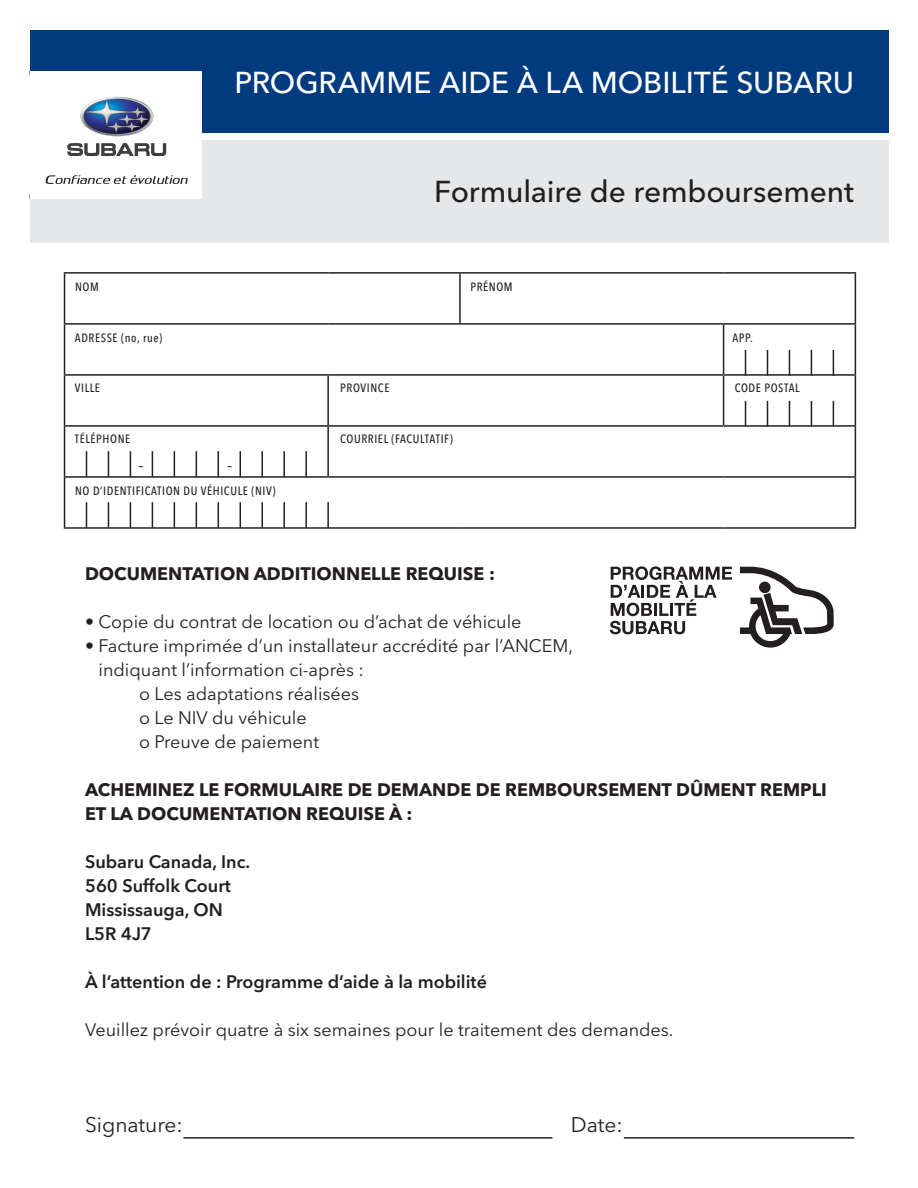
<style>
.page{position:relative;width:918px;height:1188px;background:#fff}
.page>*{position:absolute;margin:0;border:0;box-sizing:border-box;transform-origin:0 0}
.t1{font:500 30px "Avenir Next LT Pro";color:#fff}
.t2{font:500 30px "Avenir Next LT Pro";letter-spacing:-.005em;color:#231f20}
.t3{font:21px "Avenir Next LT Pro";color:#231f20}
.t4{font:18px "Avenir Next LT Pro";color:#231f20}
.t5{font:700 18px/24px "Avenir Next LT Pro";color:#231f20}
.t6{font:600 18px/24px "Avenir Next LT Pro";color:#231f20}
.t7{font:500 condensed 12px "Avenir Next LT Pro";letter-spacing:.05em;color:#231f20}
</style>
<div class="page">
<div style="left:30px;top:140px;width:858px;height:103px;background:#e6e7e9"></div>
<div style="left:30px;top:30px;width:858px;height:103px;background:#013b7f"></div>
<hr style="left:64px;top:272px;width:264px;height:2px;background:#231f20">
<hr style="left:64px;top:274px;width:1px;height:49px;background:#231f20">
<hr style="left:328px;top:272px;width:132px;height:2px;background:#231f20">
<hr style="left:460px;top:272px;width:264px;height:2px;background:#231f20">
<hr style="left:459px;top:274px;width:2px;height:49px;background:#231f20">
<hr style="left:724px;top:272px;width:132px;height:2px;background:#231f20">
<hr style="left:855px;top:274px;width:1px;height:49px;background:#231f20">
<hr style="left:64px;top:323px;width:264px;height:2px;background:#231f20">
<hr style="left:64px;top:325px;width:1px;height:49px;background:#231f20">
<hr style="left:328px;top:323px;width:132px;height:2px;background:#231f20">
<hr style="left:460px;top:323px;width:264px;height:2px;background:#231f20">
<hr style="left:724px;top:323px;width:132px;height:2px;background:#231f20">
<hr style="left:723px;top:325px;width:1px;height:49px;background:#231f20">
<hr style="left:855px;top:325px;width:1px;height:49px;background:#231f20">
<hr style="left:64px;top:374px;width:264px;height:2px;background:#231f20">
<hr style="left:64px;top:376px;width:1px;height:49px;background:#231f20">
<hr style="left:328px;top:374px;width:132px;height:2px;background:#231f20">
<hr style="left:327px;top:376px;width:2px;height:49px;background:#231f20">
<hr style="left:460px;top:374px;width:264px;height:2px;background:#231f20">
<hr style="left:724px;top:374px;width:132px;height:2px;background:#231f20">
<hr style="left:723px;top:376px;width:1px;height:49px;background:#231f20">
<hr style="left:855px;top:376px;width:1px;height:49px;background:#231f20">
<hr style="left:64px;top:425px;width:264px;height:2px;background:#231f20">
<hr style="left:64px;top:427px;width:1px;height:49px;background:#231f20">
<hr style="left:328px;top:425px;width:132px;height:2px;background:#231f20">
<hr style="left:327px;top:427px;width:2px;height:49px;background:#231f20">
<hr style="left:460px;top:425px;width:264px;height:2px;background:#231f20">
<hr style="left:724px;top:425px;width:132px;height:2px;background:#231f20">
<hr style="left:855px;top:427px;width:1px;height:49px;background:#231f20">
<hr style="left:64px;top:476px;width:264px;height:2px;background:#231f20">
<hr style="left:64px;top:478px;width:1px;height:49px;background:#231f20">
<hr style="left:328px;top:476px;width:132px;height:2px;background:#231f20">
<hr style="left:460px;top:476px;width:264px;height:2px;background:#231f20">
<hr style="left:724px;top:476px;width:132px;height:2px;background:#231f20">
<hr style="left:855px;top:478px;width:1px;height:49px;background:#231f20">
<hr style="left:64px;top:527px;width:264px;height:2px;background:#231f20">
<hr style="left:328px;top:527px;width:132px;height:2px;background:#231f20">
<hr style="left:460px;top:527px;width:264px;height:2px;background:#231f20">
<hr style="left:724px;top:527px;width:132px;height:2px;background:#231f20">
<svg style="left:86px;top:451px;width:1px;height:25px"></svg>
<svg style="left:108px;top:451px;width:1px;height:25px"></svg>
<svg style="left:130px;top:451px;width:1px;height:25px"></svg>
<svg style="left:152px;top:451px;width:1px;height:25px"></svg>
<svg style="left:174px;top:451px;width:1px;height:25px"></svg>
<svg style="left:196px;top:451px;width:1px;height:25px"></svg>
<svg style="left:218px;top:451px;width:1px;height:25px"></svg>
<svg style="left:240px;top:451px;width:1px;height:25px"></svg>
<hr style="left:261px;top:451px;width:2px;height:26px;background:#231f20">
<hr style="left:283px;top:451px;width:2px;height:26px;background:#231f20">
<hr style="left:305px;top:451px;width:2px;height:26px;background:#231f20">
<svg style="left:86px;top:502px;width:1px;height:25px"></svg>
<svg style="left:108px;top:502px;width:1px;height:25px"></svg>
<svg style="left:130px;top:502px;width:1px;height:25px"></svg>
<svg style="left:152px;top:502px;width:1px;height:25px"></svg>
<svg style="left:174px;top:502px;width:1px;height:25px"></svg>
<svg style="left:196px;top:502px;width:1px;height:25px"></svg>
<svg style="left:218px;top:502px;width:1px;height:25px"></svg>
<svg style="left:240px;top:502px;width:1px;height:25px"></svg>
<hr style="left:261px;top:502px;width:2px;height:26px;background:#231f20">
<hr style="left:283px;top:502px;width:2px;height:26px;background:#231f20">
<hr style="left:305px;top:502px;width:2px;height:26px;background:#231f20">
<hr style="left:327px;top:502px;width:2px;height:26px;background:#231f20">
<svg style="left:745px;top:350px;width:1px;height:26px"></svg>
<svg style="left:767px;top:350px;width:1px;height:26px"></svg>
<svg style="left:789px;top:350px;width:1px;height:26px"></svg>
<svg style="left:811px;top:350px;width:1px;height:26px"></svg>
<svg style="left:833px;top:350px;width:1px;height:26px"></svg>
<svg style="left:745px;top:401px;width:1px;height:26px"></svg>
<svg style="left:767px;top:401px;width:1px;height:26px"></svg>
<svg style="left:789px;top:401px;width:1px;height:26px"></svg>
<svg style="left:811px;top:401px;width:1px;height:26px"></svg>
<svg style="left:833px;top:401px;width:1px;height:26px"></svg>
<hr style="left:183px;top:1137px;width:369px;height:2px;background:#231f20">
<hr style="left:624px;top:1137px;width:230px;height:2px;background:#231f20">
<svg style="left:30px;top:71px;width:172px;height:127px;background:#e3e5e9"></svg>
<svg style="left:610px;top:566px;width:122px;height:68px"></svg>
<svg style="left:740px;top:566px;width:94px;height:82px"></svg>
<h1 class="t1" style="left:235px;top:64px;width:621px">PROGRAMME AIDE À LA MOBILITÉ SUBARU</h1>
<h1 class="t2" style="left:434px;top:174px;width:422px">Formulaire de remboursement</h1>
<p class="t7" style="left:75px;top:279px;width:25px">NOM</p>
<p class="t7" style="left:470px;top:279px;width:44px">PRÉNOM</p>
<p class="t7" style="left:75px;top:330px;width:89px">ADRESSE (no, rue)</p>
<p class="t7" style="left:733px;top:330px;width:22px">APP.</p>
<p class="t7" style="left:75px;top:381px;width:27px">VILLE</p>
<p class="t7" style="left:340px;top:381px;width:51px">PROVINCE</p>
<p class="t7" style="left:735px;top:381px;width:66px">CODE POSTAL</p>
<p class="t7" style="left:75px;top:431px;width:57px">TÉLÉPHONE</p>
<p class="t7" style="left:340px;top:431px;width:114px">COURRIEL (FACULTATIF)</p>
<p class="t7" style="left:75px;top:483px;width:202px">NO D’IDENTIFICATION DU VÉHICULE (NIV)</p>
<p class="t4" style="left:138px;top:454px;width:7px">-</p>
<p class="t4" style="left:227px;top:454px;width:7px">-</p>
<p class="t5" style="left:85px;top:562px;width:411px">DOCUMENTATION ADDITIONNELLE REQUISE :</p>
<p class="t4" style="left:85px;top:611px;width:438px">• Copie du contrat de location ou d’achat de véhicule</p>
<p class="t4" style="left:85px;top:635px;width:490px">• Facture imprimée d’un installateur accrédité par l’ANCEM,</p>
<p class="t4" style="left:99px;top:659px;width:267px">indiquant l’information ci-après :</p>
<p class="t4" style="left:139px;top:683px;width:222px">o Les adaptations réalisées</p>
<p class="t4" style="left:139px;top:707px;width:169px">o Le NIV du véhicule</p>
<p class="t4" style="left:139px;top:731px;width:182px">o Preuve de paiement</p>
<p class="t5" style="left:85px;top:778px;width:743px">ACHEMINEZ LE FORMULAIRE DE DEMANDE DE REMBOURSEMENT DÛMENT REMPLI<br>ET LA DOCUMENTATION REQUISE À :</p>
<p class="t6" style="left:85px;top:850px;width:167px">Subaru Canada, Inc.<br>560 Suffolk Court<br>Mississauga, ON<br>L5R 4J7</p>
<p class="t6" style="left:85px;top:970px;width:403px">À l’attention de : Programme d’aide à la mobilité</p>
<p class="t4" style="left:85px;top:1019px;width:590px">Veuillez prévoir quatre à six semaines pour le traitement des demandes.</p>
<p class="t3" style="left:85px;top:1112px;width:99px">Signature:</p>
<p class="t3" style="left:571px;top:1112px;width:53px">Date:</p>
</div>
